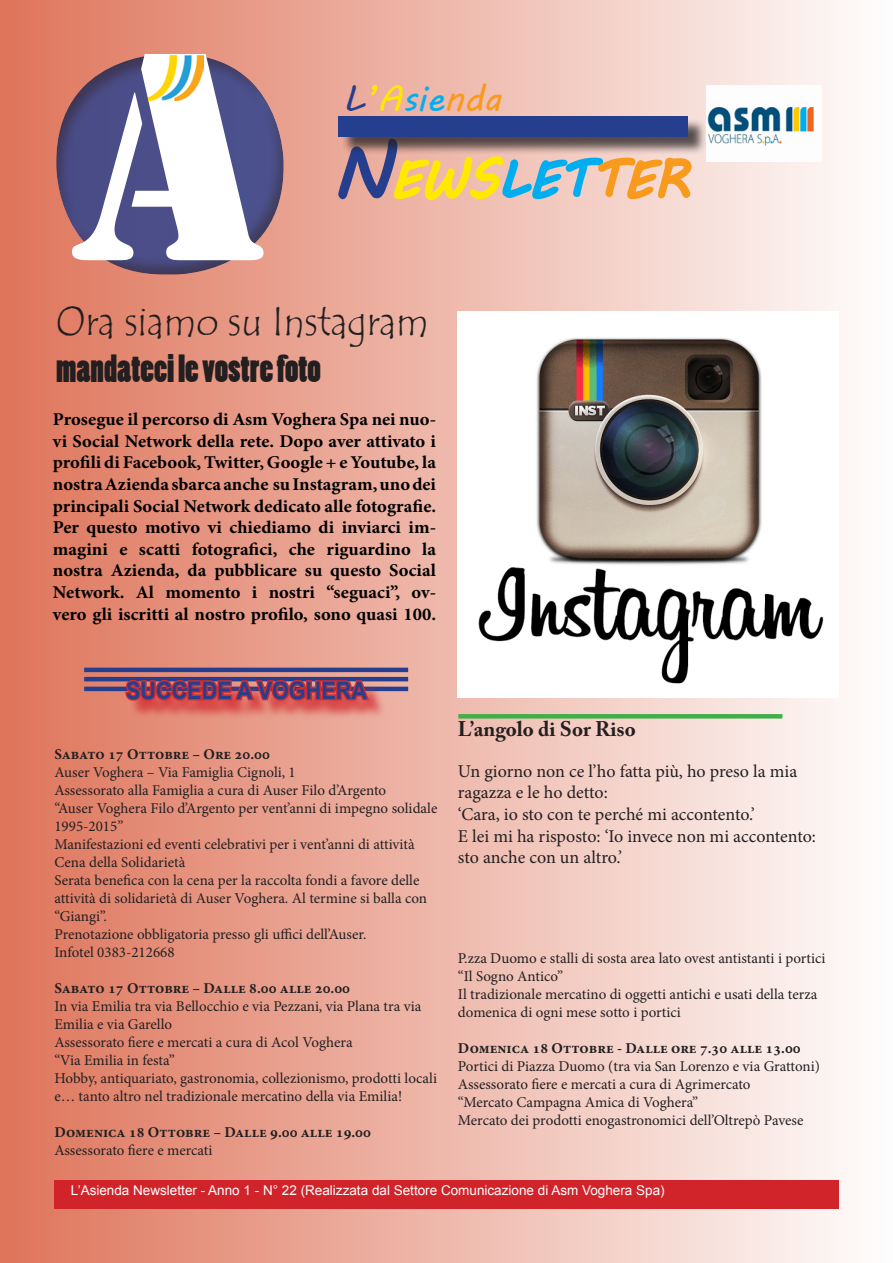
<style>
.page{position:relative;width:893px;height:1263px;background:#fff}
.page>*{position:absolute;margin:0;border:0;box-sizing:border-box;transform-origin:0 0}
.t1{font:275.7px "Stencil Std";color:#fff}
.t2{font:50.4px "MV Boli";color:#ffe901}
.t3{font:42px "Tempus Sans ITC";color:#231f20;scale:.9 1}
.t4{font:36px "Poplar Std";color:#231f20}
.t5{font:36px "MV Boli";color:#00aeef}
.t6{font:700 24px "Arial";color:#253f8e;scale:.9 1}
.t7{font:700 21px "Adobe Caslon Pro";color:#231f20}
.t8{font:700 18px/21.6px "Minion Pro";color:#000;text-align:justify}
.t9{font:18px/21.6px "Minion Pro";letter-spacing:-.005em;color:#231f20}
.t10{font:15px/18px "Minion Pro";color:#231f20}
.t11{font:700 15px "Minion Pro";color:#231f20}
.t12{font:13.5px "Arial";color:#fff}
.s1{color:#253f8e}
.s2{color:#ffe901}
.s3{color:#f89a1c}
.s4{font-size:72px;color:#253f8e}
.s5{color:#00aeef}
</style>
<div class="page">
<div style="left:0;top:0;width:893px;height:1263px;background:linear-gradient(to right,#de745a,#fefdfd)"></div>
<div style="left:54px;top:1180px;width:785px;height:29px;background:#d1232a"></div>
<hr style="left:84px;top:668px;width:324px;height:4px;background:#253f8e">
<hr style="left:84px;top:677px;width:324px;height:4px;background:#253f8e">
<hr style="left:84px;top:687px;width:324px;height:4px;background:#253f8e">
<div style="left:128px;top:682px;width:259px;height:37px;background:#d1232a;opacity:.75"></div>
<svg style="left:124px;top:676px;width:247px;height:29px;background:#b9414c"></svg>
<hr style="left:458px;top:714px;width:324px;height:4px;background:#40ae49">
<div style="left:56px;top:50px;width:228px;height:225px;background:#231f20;opacity:.5"></div>
<svg style="left:337px;top:137px;width:357px;height:103px;background:#e1bfa7"></svg>
<img style="left:149px;top:55px;width:55px;height:45px">
<img style="left:706px;top:86px;width:115px;height:75px">
<div style="left:341px;top:118px;width:365px;height:37px;background:#231f20;opacity:.75"></div>
<div style="left:339px;top:116px;width:349px;height:21px;background:#253f8e"></div>
<img style="left:458px;top:311px;width:381px;height:387px">
<p class="t1" style="left:74px;top:-21px;width:193px">A</p>
<p class="t5" style="left:343px;top:75px;width:160px"><span class="s1">L</span><span class="s2">’A</span>sie<span class="s3">nda</span></p>
<p class="t2" style="left:333px;top:145px;width:357px"><span class="s4">N</span>ews<span class="s5">let</span><span class="s3">ter</span></p>
<p class="t3" style="left:56px;top:294px;width:415px">Ora siamo su Instagram</p>
<p class="t4" style="left:56px;top:349px;width:266px">mandateci le vostre foto</p>
<p class="t8" style="left:53px;top:408px;width:385px">Prosegue il percorso di Asm Voghera Spa nei nuo&shy;vi Social Network della rete. Dopo aver attivato i profili di Facebook, Twitter, Google + e Youtube, la nostra Azienda sbarca anche su Instagram, uno dei principali Social Network dedicato alle fotografie.</p>
<p class="t8" style="left:53px;top:516px;width:385px">Per questo motivo vi chiediamo di inviarci im&shy;magini e scatti fotografici, che riguardino la nostra Azienda, da pubblicare su questo Social Network. Al momento i nostri “seguaci”, ov&shy;vero gli iscritti al nostro profilo, sono quasi 100.</p>
<p class="t6" style="left:126px;top:674px;width:269px">SUCCEDE A VOGHERA</p>
<p class="t11" style="left:54px;top:744px;width:217px">Sabato 17 Ottobre – Ore 20.00</p>
<p class="t10" style="left:54px;top:764px;width:243px">Auser Voghera – Via Famiglia Cignoli, 1</p>
<p class="t10" style="left:54px;top:782px;width:333px">Assessorato alla Famiglia a cura di Auser Filo d’Argento</p>
<p class="t10" style="left:54px;top:800px;width:385px">“Auser Voghera Filo d’Argento per vent’anni di impegno solidale<br>1995-2015”</p>
<p class="t10" style="left:54px;top:836px;width:362px">Manifestazioni ed eventi celebrativi per i vent’anni di attività</p>
<p class="t10" style="left:54px;top:854px;width:133px">Cena della Solidarietà</p>
<p class="t10" style="left:54px;top:872px;width:374px">Serata benefica con la cena per la raccolta fondi a favore delle attività di solidarietà di Auser Voghera. Al termine si balla con “Giangi”.</p>
<p class="t10" style="left:54px;top:926px;width:314px">Prenotazione obbligatoria presso gli uffici dell’Auser.</p>
<p class="t10" style="left:54px;top:944px;width:122px">Infotel 0383-212668</p>
<p class="t11" style="left:54px;top:978px;width:297px">Sabato 17 Ottobre – Dalle 8.00 alle 20.00</p>
<p class="t10" style="left:54px;top:998px;width:369px">In via Emilia tra via Bellocchio e via Pezzani, via Plana tra via<br>Emilia e via Garello</p>
<p class="t10" style="left:54px;top:1034px;width:300px">Assessorato fiere e mercati a cura di Acol Voghera</p>
<p class="t10" style="left:54px;top:1052px;width:122px">“Via Emilia in festa”</p>
<p class="t10" style="left:54px;top:1070px;width:384px">Hobby, antiquariato, gastronomia, collezionismo, prodotti locali e… tanto altro nel tradizionale mercatino della via Emilia!</p>
<p class="t11" style="left:54px;top:1122px;width:318px">Domenica 18 Ottobre – Dalle 9.00 alle 19.00</p>
<p class="t10" style="left:54px;top:1142px;width:160px">Assessorato fiere e mercati</p>
<p class="t7" style="left:458px;top:716px;width:179px">L’angolo di Sor Riso</p>
<p class="t9" style="left:458px;top:760px;width:341px">Un giorno non ce l’ho fatta più, ho preso la mia ragazza e le ho detto:</p>
<p class="t9" style="left:458px;top:803px;width:298px">‘Cara, io sto con te perché mi accontento.’</p>
<p class="t9" style="left:458px;top:825px;width:360px">E lei mi ha risposto: ‘Io invece non mi accontento: sto anche con un altro.’</p>
<p class="t10" style="left:458px;top:950px;width:369px">P.zza Duomo e stalli di sosta area lato ovest antistanti i portici</p>
<p class="t10" style="left:458px;top:968px;width:107px">“Il Sogno Antico”</p>
<p class="t10" style="left:458px;top:986px;width:361px">Il tradizionale mercatino di oggetti antichi e usati della terza domenica di ogni mese sotto i portici</p>
<p class="t11" style="left:458px;top:1038px;width:344px">Domenica 18 Ottobre - Dalle ore 7.30 alle 13.00</p>
<p class="t10" style="left:458px;top:1058px;width:363px">Portici di Piazza Duomo (tra via San Lorenzo e via Grattoni)</p>
<p class="t10" style="left:458px;top:1076px;width:294px">Assessorato fiere e mercati a cura di Agrimercato</p>
<p class="t10" style="left:458px;top:1094px;width:242px">“Mercato Campagna Amica di Voghera”</p>
<p class="t10" style="left:458px;top:1112px;width:347px">Mercato dei prodotti enogastronomici dell’Oltrepò Pavese</p>
<p class="t12" style="left:71px;top:1182px;width:595px">L’Asienda Newsletter - Anno 1 - N° 22 (Realizzata dal Settore Comunicazione di Asm Voghera Spa)</p>
</div>
